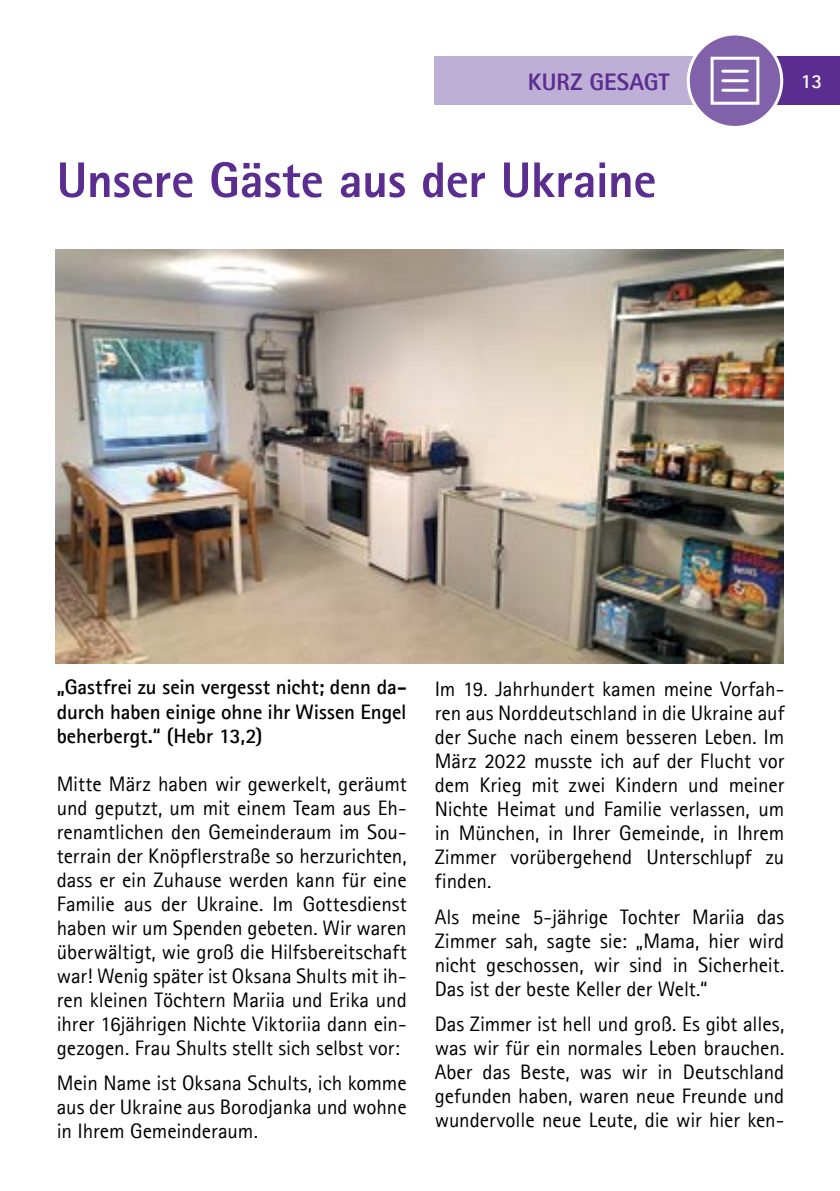
<style>
.page{position:relative;width:840px;height:1191px;background:#fff}
.page>*{position:absolute;margin:0;border:0;box-sizing:border-box;transform-origin:0 0}
.t1{font:800 50px "Agfa Rotis Sans Serif";letter-spacing:-.01em;color:#5c2d91}
.t2{font:800 24px "Agfa Rotis Sans Serif";letter-spacing:.015em;color:#5c2d91}
.t3{font:21px/24px "Agfa Rotis Sans Serif";letter-spacing:-.005em;color:#000;text-align:justify}
.t4{font:700 21px/24px "Agfa Rotis Sans Serif";letter-spacing:-.005em;color:#000;text-align:justify}
.t5{font:700 20px "Agfa Rotis Sans Serif";color:#fff}
</style>
<div class="page">
<div style="left:434px;top:57px;width:263px;height:48px;background:#beafd6"></div>
<div style="left:758px;top:57px;width:81px;height:48px;background:#5c2d91"></div>
<div style="left:687px;top:34px;width:94px;height:93px;background:#8162aa;border-radius:50%"></div>
<div style="left:686px;top:33px;width:96px;height:96px;border:3px solid #fff;border-radius:50%"></div>
<img style="left:56px;top:249px;width:726px;height:415px">
<div style="left:710px;top:57px;width:49px;height:48px;border:3px solid #fff"></div>
<hr style="left:722px;top:70px;width:24px;height:3px;background:#fff">
<hr style="left:722px;top:79px;width:24px;height:3px;background:#fff">
<hr style="left:722px;top:89px;width:24px;height:3px;background:#fff">
<p class="t2" style="left:527px;top:67px;width:143px">kurz gesagt</p>
<h1 class="t1" style="left:57px;top:148px;width:601px">Unsere Gäste aus der Ukraine</h1>
<p class="t5" style="left:800px;top:68px;width:23px">13</p>
<p class="t4" style="left:57px;top:675px;width:351px">„Gastfrei zu sein vergesst nicht; denn da&shy;durch haben einige ohne ihr Wissen Engel beherbergt.“ (Hebr 13,2)</p>
<p class="t3" style="left:57px;top:771px;width:351px">Mitte März haben wir gewerkelt, geräumt und geputzt, um mit einem Team aus Eh&shy;renamtlichen den Gemeinderaum im Sou&shy;terrain der Knöpflerstraße so herzurichten, dass er ein Zuhause werden kann für eine Familie aus der Ukraine. Im Gottesdienst haben wir um Spenden gebeten. Wir waren überwältigt, wie groß die Hilfsbereitschaft war! Wenig später ist Oksana Shults mit ih&shy;ren kleinen Töchtern Mariia und Erika und ihrer 16jährigen Nichte Viktoriia dann ein&shy;gezogen. Frau Shults stellt sich selbst vor:</p>
<p class="t3" style="left:57px;top:1070px;width:351px">Mein Name ist Oksana Schults, ich komme aus der Ukraine aus Borodjanka und wohne in Ihrem Gemeinderaum.</p>
<p class="t3" style="left:434px;top:677px;width:351px">Im 19. Jahrhundert kamen meine Vorfah&shy;ren aus Norddeutschland in die Ukraine auf der Suche nach einem besseren Leben. Im März 2022 musste ich auf der Flucht vor dem Krieg mit zwei Kindern und meiner Nichte Heimat und Familie verlassen, um in München, in Ihrer Gemeinde, in Ihrem Zimmer vorübergehend Unterschlupf zu finden.</p>
<p class="t3" style="left:434px;top:904px;width:351px">Als meine 5-jährige Tochter Mariia das Zimmer sah, sagte sie: „Mama, hier wird nicht geschossen, wir sind in Sicherheit.<br>Das ist der beste Keller der Welt.“</p>
<p class="t3" style="left:434px;top:1012px;width:351px">Das Zimmer ist hell und groß. Es gibt alles, was wir für ein normales Leben brauchen.<br>Aber das Beste, was wir in Deutschland gefunden haben, waren neue Freunde und wundervolle neue Leute, die wir hier ken-</p>
</div>
